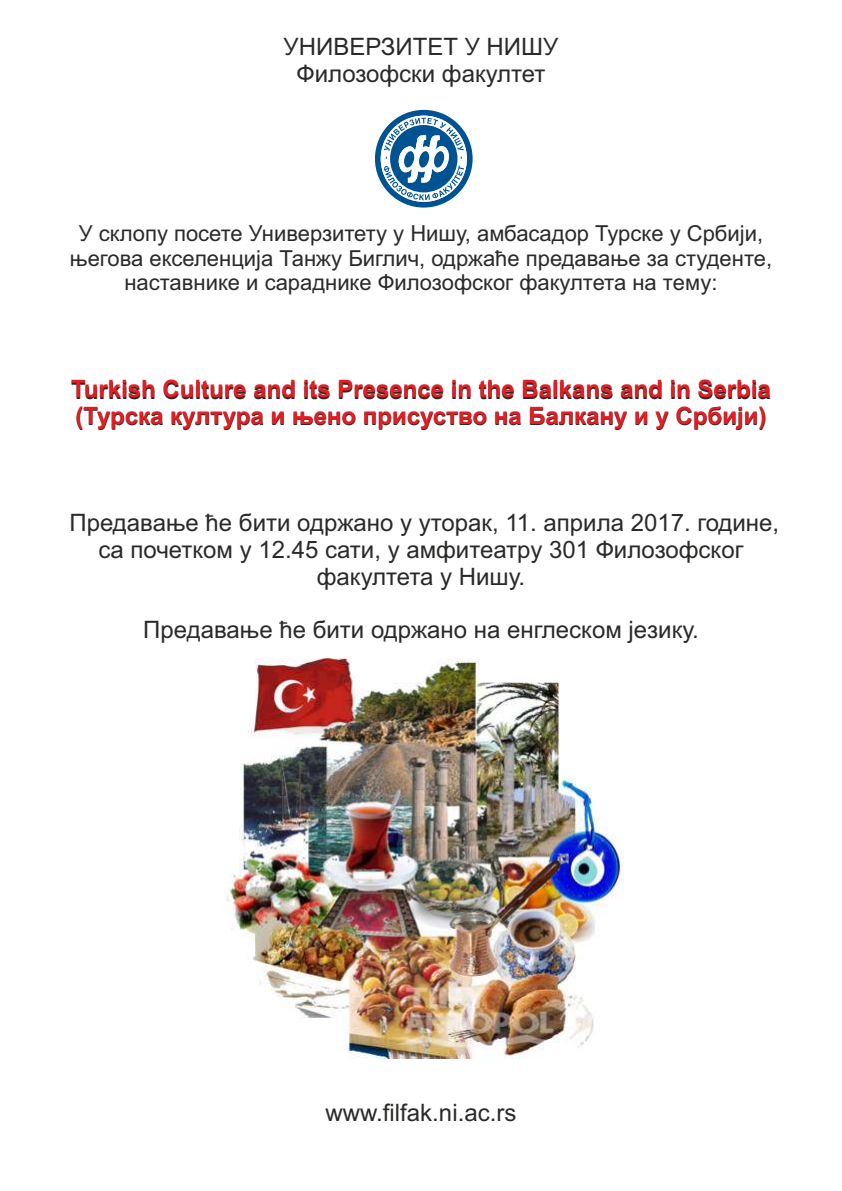
<style>
.page{position:relative;width:842px;height:1191px;background:#fff}
.page>*{position:absolute;margin:0;border:0;box-sizing:border-box;transform-origin:0 0}
.t1{font:24px/26.8px "Arial";color:#2b2a29;text-align:center}
.t2{font:700 24px/26.8px "Arial";color:#e31e24}
.t3{font:22px/24.6px "Arial";color:#2b2a29;text-align:center}
</style>
<div class="page">
<img style="left:224px;top:658px;width:400px;height:400px">
<svg style="left:375px;top:110px;width:98px;height:97px"></svg>
<p class="t1" style="left:284px;top:35px;width:276px">УНИВЕРЗИТЕТ У НИШУ<br>Филозофски факултет</p>
<p class="t3" style="left:70px;top:223px;width:704px">У склопу посете Универзитету у Нишу, амбасадор Турске у Србији, његова екселенција Танжу Биглич, одржаће предавање за студенте, наставнике и сараднике Филозофског факултета на тему:</p>
<p class="t2" style="left:71px;top:377px;width:701px">Turkish Culture and its Presence in the Balkans and in Serbia (Турска култура и њено присуство на Балкану и у Србији)</p>
<p class="t1" style="left:69px;top:511px;width:711px">Предавање ће бити одржано у уторак, 11. априла 2017. године, са почетком у 12.45 сати, у амфитеатру 301 Филозофског факултета у Нишу.</p>
<p class="t1" style="left:143px;top:618px;width:557px">Предавање ће бити одржано на енглеском језику.</p>
<p class="t1" style="left:326px;top:1101px;width:192px">www.filfak.ni.ac.rs</p>
</div>
